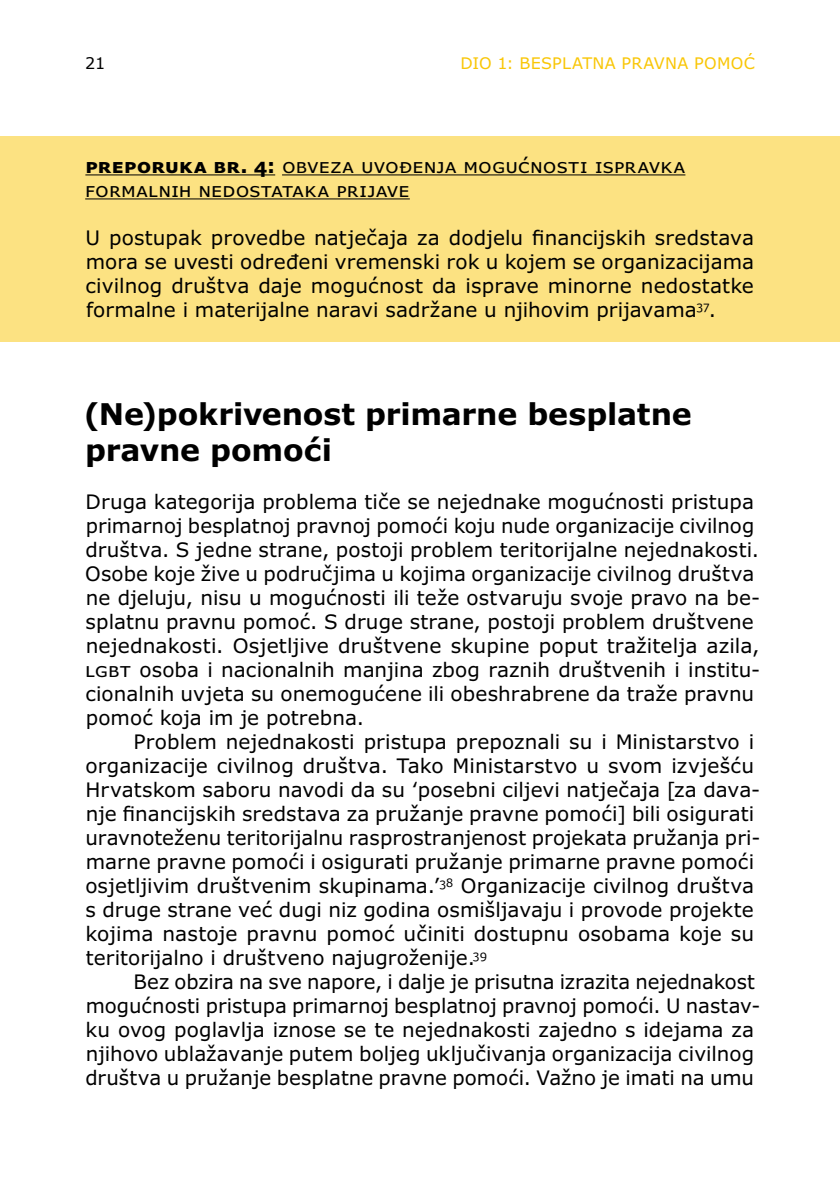
<style>
.page{position:relative;width:840px;height:1191px;background:#fff}
.page>*{position:absolute;margin:0;border:0;box-sizing:border-box;transform-origin:0 0}
.t1{font:700 30px/36px "Verdana Pro";letter-spacing:-.005em;color:#000}
.t2{font:20px/24px "Verdana Pro";color:#000}
.t3{font:700 20px "Verdana Pro";letter-spacing:.01em;color:#000}
.t4{font:16px "Verdana Pro";letter-spacing:.015em;color:#f9c606}
.t5{font:16px "Verdana";color:#000}
.s1{font-weight:400}
</style>
<div class="page">
<div style="left:0;top:137px;width:839px;height:205px;background:#fce282"></div>
<hr style="left:85px;top:174px;width:190px;height:1px;background:#000">
<hr style="left:282px;top:174px;width:403px;height:1px;background:#000">
<hr style="left:85px;top:198px;width:324px;height:1px;background:#000">
<p class="t5" style="left:85px;top:53px;width:22px">21</p>
<p class="t4" style="left:460px;top:53px;width:295px">DIO 1: BESPLATNA PRAVNA POMOĆ</p>
<p class="t3" style="left:85px;top:153px;width:289px">Preporuka br. 4: <span class="s1">Obveza uvo</span></p>
<p class="t2" style="left:399px;top:154px;width:25px">đenja</p>
<p class="t2" style="left:463px;top:154px;width:14px">mogu</p>
<p class="t2" style="left:517px;top:154px;width:25px">ćnosti</p>
<p class="t2" style="left:594px;top:154px;width:13px">ispravka</p>
<p class="t2" style="left:85px;top:178px;width:24px">forma</p>
<p class="t2" style="left:148px;top:178px;width:21px">lnih</p>
<p class="t2" style="left:198px;top:178px;width:50px">nedostataka</p>
<p class="t2" style="left:336px;top:178px;width:12px">prijave</p>
<p class="t2" style="left:85px;top:226px;width:670px;text-align:justify">U postupak provedbe natječaja za dodjelu financijskih sredstava mora se uvesti određeni vremenski rok u kojem se organizacijama civilnog društva daje mogućnost da isprave minorne nedostatke formalne i materijalne naravi sadržane u njihovim prijavama<sup>37</sup>.</p>
<h1 class="t1" style="left:84px;top:396px;width:609px">(Ne)pokrivenost primarne besplatne pravne pomoći</h1>
<p class="t2" style="left:85px;top:490px;width:676px">Druga kategorija problema tiče se nejednake mogućnosti pristupa primarnoj besplatnoj pravnoj pomoći koju nude organizacije civilnog društva. S jedne strane, postoji problem teritorijalne nejednakosti.<br>Osobe koje žive u područjima u kojima organizacije civilnog društva ne djeluju, nisu u mogućnosti ili teže ostvaruju svoje pravo na be&shy;splatnu pravnu pomoć. S druge strane, postoji problem društvene nejednakosti. Osjetljive društvene skupine poput tražitelja azila, LGBT osoba i nacionalnih manjina zbog raznih društvenih i institu&shy;cionalnih uvjeta su onemogućene ili obeshrabrene da traže pravnu pomoć koja im je potrebna.</p>
<p class="t2" style="left:85px;top:730px;width:676px;text-indent:48px">Problem nejednakosti pristupa prepoznali su i Ministarstvo i organizacije civilnog društva. Tako Ministarstvo u svom izvješću Hrvatskom saboru navodi da su ‘posebni ciljevi natječaja [za dava&shy;nje financijskih sredstava za pružanje pravne pomoći] bili osigurati uravnoteženu teritorijalnu rasprostranjenost projekata pružanja pri&shy;marne pravne pomoći i osigurati pružanje primarne pravne pomoći osjetljivim društvenim skupinama.’<sup>38</sup> Organizacije civilnog društva s druge strane već dugi niz godina osmišljavaju i provode projekte kojima nastoje pravnu pomoć učiniti dostupnu osobama koje su teritorijalno i društveno najugroženije.<sup>39</sup></p>
<p class="t2" style="left:85px;top:970px;width:676px;text-indent:48px">Bez obzira na sve napore, i dalje je prisutna izrazita nejednakost mogućnosti pristupa primarnoj besplatnoj pravnoj pomoći. U nastav&shy;ku ovog poglavlja iznose se te nejednakosti zajedno s idejama za njihovo ublažavanje putem boljeg uključivanja organizacija civilnog društva u pružanje besplatne pravne pomoći. Važno je imati na umu</p>
</div>
